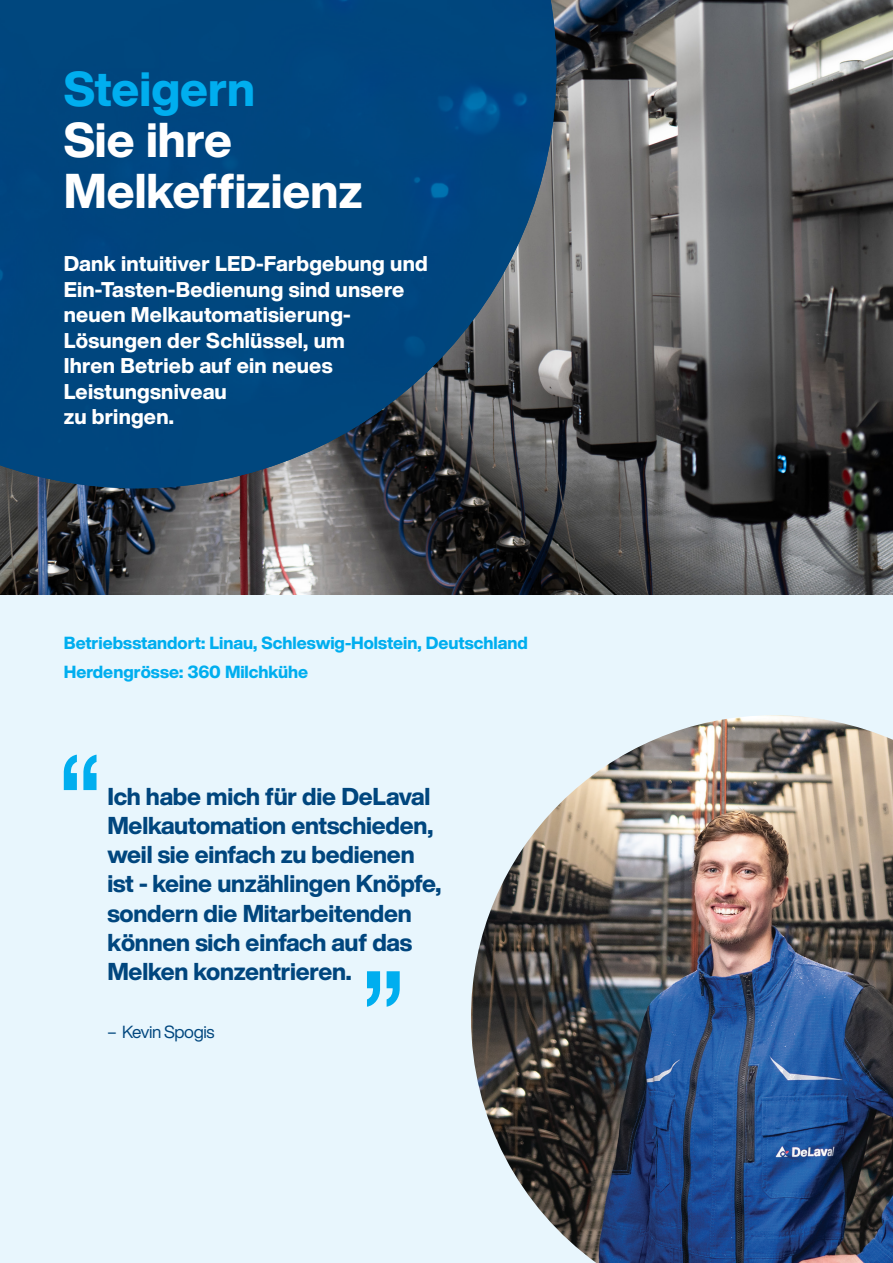
<style>
.page{position:relative;width:893px;height:1263px;background:#fff}
.page>*{position:absolute;margin:0;border:0;box-sizing:border-box;transform-origin:0 0}
.t1{font:800 48px/51px "Helvetica Now Display";color:#fff}
.Pullout_copy{font:800 24px/29.2px "Helvetica Now Display";letter-spacing:-.01em;color:#00467e}
.t2{font:800 21px/25.5px "Helvetica Now Display";letter-spacing:.01em;color:#fff}
.Stats{font:800 17.25px "Helvetica Now Display";color:#00aeef}
.Body_copy_new{font:17.25px "Helvetica Now Display";letter-spacing:-.02em;color:#00467e}
.s1{color:#00aeef}
</style>
<div class="page">
<img style="left:0;top:0;width:893px;height:595px">
<img style="left:0;top:0;width:556px;height:488px">
<div style="left:0;top:595px;width:893px;height:668px;background:#e8f6fd"></div>
<img style="left:471px;top:715px;width:422px;height:548px">
<svg style="left:64px;top:755px;width:33px;height:35px"></svg>
<svg style="left:367px;top:971px;width:33px;height:36px"></svg>
<p class="t1" style="left:64px;top:63px;width:300px"><span class="s1">Steigern<br></span>Sie ihre<br>Melkeffizienz</p>
<p class="t2" style="left:64px;top:251px;width:365px">Dank intuitiver LED-Farbgebung und<br>Ein-Tasten-Bedienung sind unsere neuen Melkautomatisierung-</p>
<p class="t2" style="left:64px;top:328px;width:283px">Lösungen der Schlüssel, um<br>Ihren Betrieb auf ein neues<br>Leistungsniveau</p>
<p class="t2" style="left:64px;top:404px;width:112px">zu bringen.</p>
<p class="Stats" style="left:64px;top:631px;width:465px">Betriebsstandort: Linau, Schleswig-Holstein, Deutschland</p>
<p class="Stats" style="left:64px;top:660px;width:246px">Herdengrösse: 360 Milchkühe</p>
<p class="Pullout_copy" style="left:107px;top:781px;width:336px">Ich habe mich für die DeLaval<br>Melkautomation entschieden, weil sie einfach zu bedienen ist - keine unzählingen Knöpfe, sondern die Mitarbeitenden können sich einfach auf das<br>Melken konzentrieren.</p>
<p class="Body_copy_new" style="left:107px;top:1020px;width:109px">– Kevin Spogis</p>
</div>
